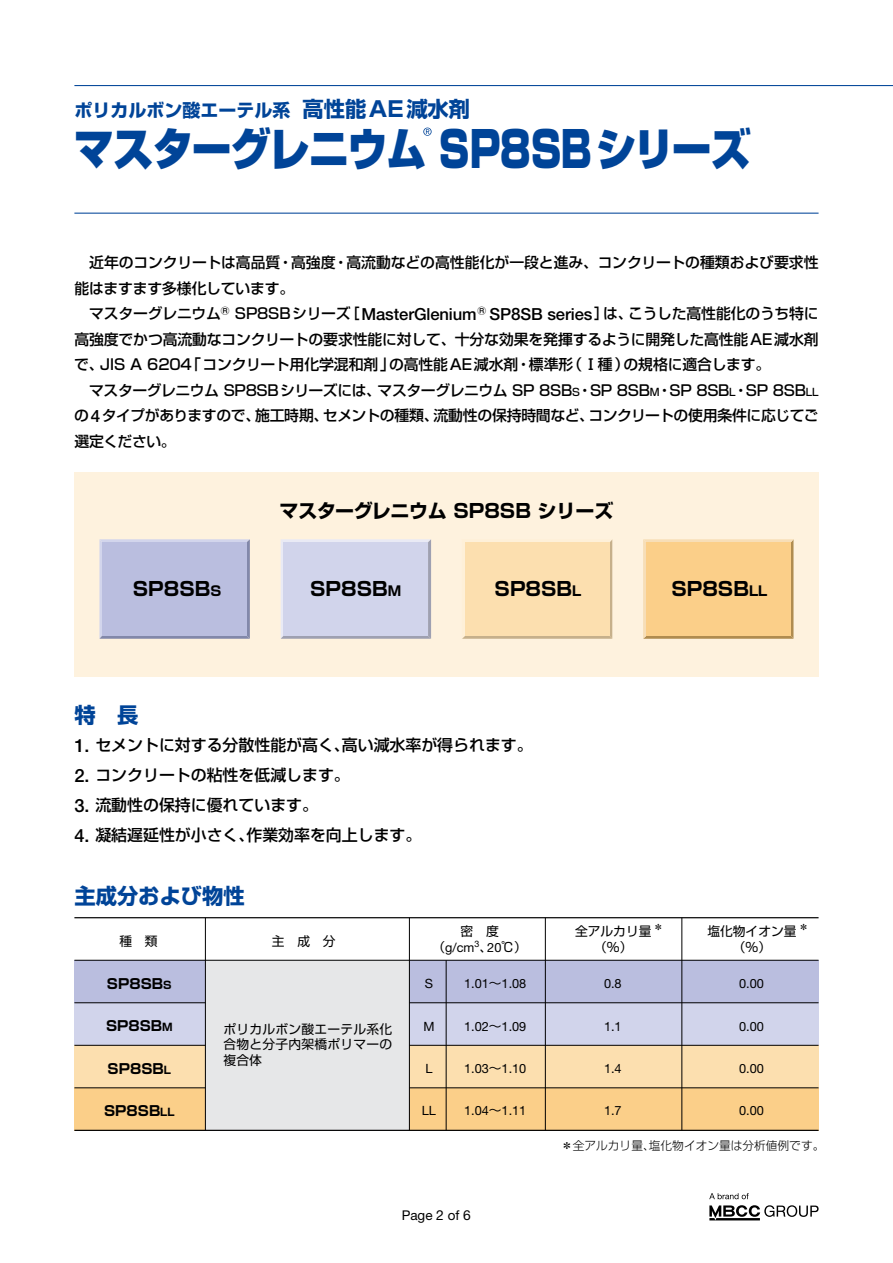
<style>
.page{position:relative;width:893px;height:1263px;background:#fff}
.page>*{position:absolute;margin:0;border:0;box-sizing:border-box;transform-origin:0 0}
.t1{font:900 45px "Shin Go Pro";letter-spacing:-.04em;color:#004498;scale:.9 1}
.t2{font:700 21.3px "Shin Go Pro";color:#004498}
.t3{font:19.05px "Shin Go Pro Bold 90 pv RKSJ H";color:#000}
.t4{font:700 18px "Shin Go Pro";color:#004498}
.t5{font:500 15.9px "Shin Go Pro";color:#000}
.t6{font:500 14.85px/25.5px "Shin Go Pro";letter-spacing:-.015em;color:#000}
.t7{font:13.8px "Shin Go Pro Bold 90 pv RKSJ H";color:#000}
.t8{font:13.5px "Helvetica Neue LT Std";color:#000}
.t9{font:12.75px "Helvetica Neue LT Std";color:#000}
.t10{font:12.75px/15.3px "Shin Go Pro Regular 90 pv RKSJ H";letter-spacing:.02em;color:#000;text-align:center}
.t11{font:12.75px/15.3px "Shin Go Pro Regular 90 pv RKSJ H";color:#000;text-align:center}
.t12{font:300 11.7px "Shin Go Pro";color:#000}
.t13{font:10.5px "Shin Go Pro Regular 90 pv RKSJ H";color:#000}
.s1{font-size:21.3px}
.s2{font-size:49.5px}
.s3{font-family:"Helvetica Neue LT Std";font-size:16.65px}
.s4{font-family:"Helvetica Neue LT Std";font-size:17.1px}
.s5{font-size:10.35px}
.s6{font-size:13.5px}
.s7{font-family:"Helvetica Neue LT Std";font-size:18.3px}
.s8{font-family:"Helvetica Neue LT Std";font-size:17.85px}
.s9{font-size:10.5px}
.s10{font-family:"Shin Go Pro Regular 90 pv RKSJ H"}
.s11{font-size:13.8px}
</style>
<div class="page">
<hr style="left:74px;top:85px;width:819px;height:1px;background:#004498">
<div style="left:74px;top:473px;width:745px;height:204px;background:#fef2de"></div>
<svg style="left:99px;top:539px;width:151px;height:100px"></svg>
<div style="left:102px;top:542px;width:145px;height:94px;background:#babedf"></div>
<svg style="left:281px;top:539px;width:150px;height:100px"></svg>
<div style="left:283px;top:542px;width:145px;height:94px;background:#d1d4eb"></div>
<svg style="left:462px;top:540px;width:150px;height:99px"></svg>
<div style="left:465px;top:542px;width:144px;height:94px;background:#fcdfaf"></div>
<svg style="left:643px;top:539px;width:150px;height:100px"></svg>
<div style="left:646px;top:542px;width:145px;height:94px;background:#fbcf89"></div>
<svg style="left:423px;top:128px;width:9px;height:8px"></svg>
<hr style="left:74px;top:213px;width:745px;height:1px;background:#004498">
<div style="left:205px;top:960px;width:204px;height:170px;background:#e6e7e8"></div>
<div style="left:74px;top:960px;width:131px;height:43px;background:#babedf"></div>
<div style="left:74px;top:1003px;width:131px;height:42px;background:#d1d4eb"></div>
<div style="left:74px;top:1045px;width:131px;height:43px;background:#fcdfaf"></div>
<div style="left:74px;top:1088px;width:131px;height:42px;background:#fbcf89"></div>
<div style="left:409px;top:960px;width:410px;height:43px;background:#babedf"></div>
<div style="left:409px;top:1003px;width:410px;height:42px;background:#d1d4eb"></div>
<div style="left:409px;top:1045px;width:410px;height:43px;background:#fcdfaf"></div>
<div style="left:409px;top:1088px;width:410px;height:42px;background:#fbcf89"></div>
<hr style="left:74px;top:960px;width:745px;height:1px;background:#000">
<hr style="left:74px;top:917px;width:745px;height:1px;background:#000">
<hr style="left:409px;top:1002px;width:410px;height:1px;background:#000">
<hr style="left:409px;top:1045px;width:410px;height:1px;background:#000">
<hr style="left:409px;top:1087px;width:410px;height:1px;background:#000">
<hr style="left:74px;top:1002px;width:131px;height:1px;background:#000">
<hr style="left:74px;top:1045px;width:131px;height:1px;background:#000">
<hr style="left:74px;top:1087px;width:131px;height:1px;background:#000">
<hr style="left:74px;top:1130px;width:745px;height:1px;background:#000">
<hr style="left:205px;top:918px;width:1px;height:212px;background:#000">
<hr style="left:409px;top:918px;width:1px;height:212px;background:#000">
<hr style="left:446px;top:960px;width:1px;height:170px;background:#000">
<hr style="left:545px;top:918px;width:1px;height:212px;background:#000">
<hr style="left:681px;top:918px;width:1px;height:212px;background:#000">
<svg style="left:709px;top:1193px;width:40px;height:6px"></svg>
<svg style="left:709px;top:1205px;width:110px;height:15px"></svg>
<p class="t4" style="left:74px;top:95px;width:397px">ポリカルボン酸エーテル系 <span class="s1">高性能AE減水剤</span></p>
<h1 class="t1" style="left:74px;top:113px;width:754px">マスターグレニウム <span class="s2">SP8SB</span>シリーズ</h1>
<p class="t6" style="left:74px;top:248px;width:746px">　近年のコンクリートは高品質・高強度・高流動などの高性能化が一段と進み、コンクリートの種類および要求性能はますます多様化しています。<br>　マスターグレニウム<sup>Ⓡ</sup> SP8SBシリーズ［<span class="s3">MasterGlenium</span><sup>Ⓡ</sup> <span class="s3">SP</span><span class="s4">8</span><span class="s3">SB series</span>］は、こうした高性能化のうち特に高強度でかつ高流動なコンクリートの要求性能に対して、十分な効果を発揮するように開発した高性能AE減水剤で、JIS A 6204「コンクリート用化学混和剤」の高性能AE減水剤・標準形（Ⅰ種）の規格に適合します。<br>　マスターグレニウム SP8SBシリーズには、マスターグレニウム SP 8SB<span class="s5">S</span>・SP 8SB<span class="s5">M</span>・SP 8SB<span class="s5">L</span>・SP 8SB<span class="s5">LL</span>の<span class="s4">4</span>タイプがありますので、施工時期、セメントの種類、流動性の保持時間など、コンクリートの使用条件に応じてご選定ください。</p>
<p class="t3" style="left:279px;top:496px;width:336px">マスターグレニウム SP8SB シリーズ</p>
<p class="t3" style="left:133px;top:574px;width:90px">SP8SB<span class="s6">S</span></p>
<p class="t3" style="left:310px;top:574px;width:93px">SP8SB<span class="s6">M</span></p>
<p class="t3" style="left:494px;top:574px;width:88px">SP8SB<span class="s6">L</span></p>
<p class="t3" style="left:671px;top:574px;width:98px">SP8SB<span class="s6">LL</span></p>
<h2 class="t2" style="left:74px;top:698px;width:65px">特　長</h2>
<p class="t5" style="left:74px;top:732px;width:460px"><span class="s7">1</span><span class="s8">.</span> セメントに対する分散性能が高く、高い減水率が得られます。</p>
<p class="t5" style="left:74px;top:762px;width:277px"><span class="s7">2</span><span class="s8">.</span> コンクリートの粘性を低減します。</p>
<p class="t5" style="left:74px;top:792px;width:245px"><span class="s7">3</span><span class="s8">.</span> 流動性の保持に優れています。</p>
<p class="t5" style="left:74px;top:822px;width:348px"><span class="s7">4</span><span class="s8">.</span> 凝結遅延性が小さく、作業効率を向上します。</p>
<h2 class="t2" style="left:74px;top:879px;width:172px">主成分および物性</h2>
<p class="t10" style="left:119px;top:931px;width:40px">種　類</p>
<p class="t10" style="left:272px;top:931px;width:65px">主　成　分</p>
<p class="t7" style="left:107px;top:973px;width:66px">SP8SB<span class="s9">S</span></p>
<p class="t7" style="left:106px;top:1015px;width:68px">SP8SB<span class="s9">M</span></p>
<p class="t7" style="left:108px;top:1057px;width:65px">SP8SB<span class="s9">L</span></p>
<p class="t7" style="left:104px;top:1100px;width:72px">SP8SB<span class="s9">LL</span></p>
<p class="t10" style="left:224px;top:1020px;width:170px;text-align:justify">ポリカルボン酸エーテル系化合物と分子内架橋ポリマーの複合体</p>
<p class="t10" style="left:461px;top:922px;width:40px">密　度</p>
<p class="t9" style="left:432px;top:939px;width:96px"><span class="s10">（</span>g/cm<sup>3</sup><span class="s10">、</span>20<span class="s10">℃）</span></p>
<p class="t9" style="left:425px;top:976px;width:10px">S</p>
<p class="t9" style="left:423px;top:1018px;width:13px">M</p>
<p class="t9" style="left:425px;top:1061px;width:9px">L</p>
<p class="t9" style="left:422px;top:1103px;width:16px">LL</p>
<p class="t9" style="left:464px;top:976px;width:64px">1.01<span class="s10">～</span>1.08</p>
<p class="t9" style="left:464px;top:1018px;width:64px">1.02<span class="s10">～</span>1.09</p>
<p class="t9" style="left:464px;top:1061px;width:64px">1.03<span class="s10">～</span>1.10</p>
<p class="t9" style="left:464px;top:1103px;width:64px">1.04<span class="s10">～</span>1.11</p>
<p class="t8" style="left:402px;top:1207px;width:71px">Page <span class="s11">2</span> of <span class="s11">6</span></p>
<p class="t10" style="left:575px;top:922px;width:78px">全アルカリ量（％）</p>
<p class="t13" style="left:653px;top:918px;width:12px">＊</p>
<p class="t13" style="left:798px;top:918px;width:12px">＊</p>
<p class="t11" style="left:707px;top:922px;width:91px">塩化物イオン量（％）</p>
<p class="t9" style="left:604px;top:976px;width:19px">0.8</p>
<p class="t9" style="left:604px;top:1018px;width:19px">1.1</p>
<p class="t9" style="left:604px;top:1061px;width:19px">1.4</p>
<p class="t9" style="left:604px;top:1103px;width:19px">1.7</p>
<p class="t9" style="left:739px;top:976px;width:26px">0.00</p>
<p class="t9" style="left:739px;top:1018px;width:26px">0.00</p>
<p class="t9" style="left:739px;top:1061px;width:26px">0.00</p>
<p class="t9" style="left:739px;top:1103px;width:26px">0.00</p>
<p class="t12" style="left:561px;top:1136px;width:265px">＊全アルカリ量、塩化物イオン量は分析値例です。</p>
</div>
